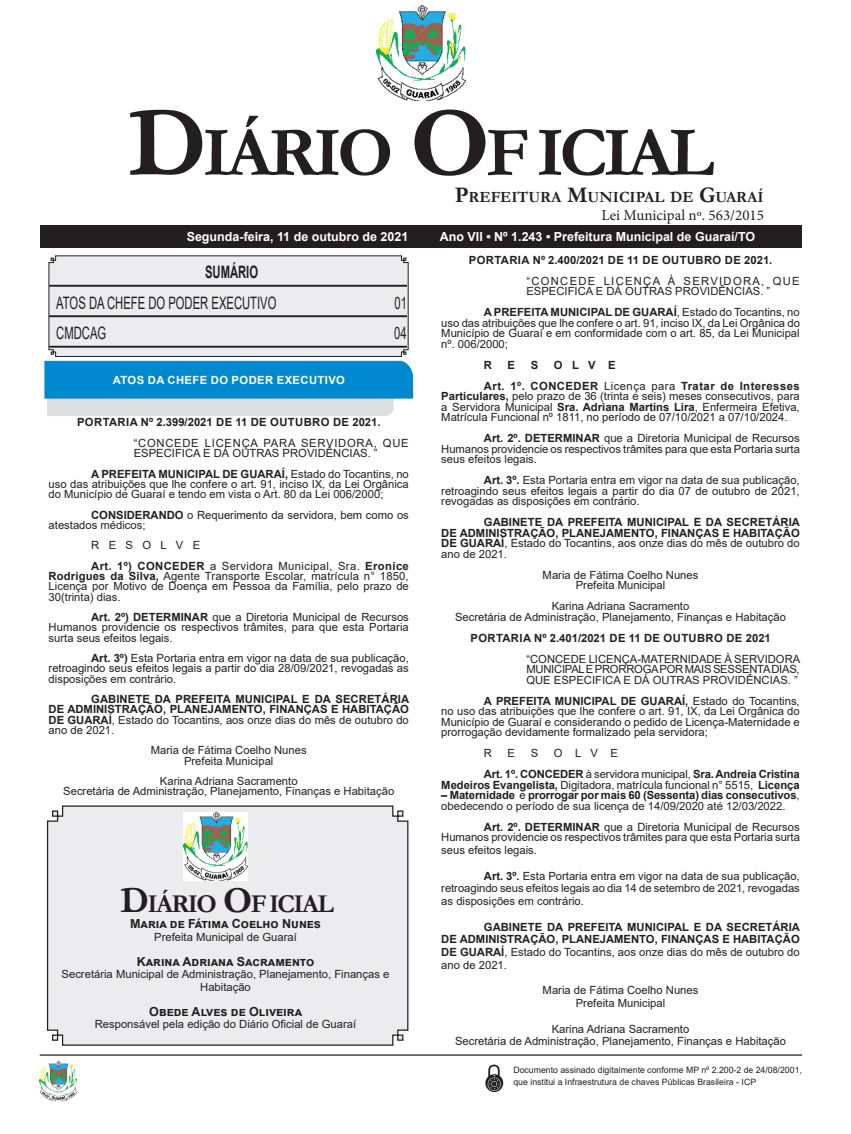
<style>
.page{position:relative;width:851px;height:1134px;background:#fff}
.page>*{position:absolute;margin:0;border:0;box-sizing:border-box;transform-origin:0 0}
.CORPO_DE_TEXTO{font:700 70.88px "Garamond";letter-spacing:-.06em;color:#231f20}
.CORPO_DE_TEXTO-2{font:700 25.88px "Garamond";letter-spacing:-.06em;color:#231f20}
.Nome_Secretário{font:17.12px "Arial";color:#231f20;scale:.66 1}
.Nome_Secretário-2{font:700 17.12px "Arial";color:#231f20;scale:.66 1}
.CORPO_DE_TEXTO-3{font:700 15.62px "Garamond";color:#231f20}
.t1{font:15px "Minion Pro";color:#231f20}
.t2{font:700 12.5px "Arial";color:#fff}
.Assinatura{font:700 12.5px "Arial";color:#231f20}
.Assinatura-2{font:700 12.5px "Arial";letter-spacing:.025em;color:#231f20}
.CORPO_DE_TEXTO-4{font:11.25px/10.5px "Arial";color:#231f20;text-align:justify}
.CORPO_DE_TEXTO-5{font:700 11.25px/10.5px "Arial";color:#231f20;text-align:justify}
.Assinatura-3{font:11.25px/12.5px "Arial";color:#231f20;text-align:center}
.EMENTA{font:11.25px/10.5px "Arial";color:#231f20}
.TITULOS{font:700 11.25px "Arial";letter-spacing:.035em;color:#231f20}
.Chancela2{font:700 11.25px "Arial";letter-spacing:.035em;color:#fff}
.CORPO_DE_TEXTO-6{font:8.75px/12.5px "Arial";color:#231f20}
.s1{font-size:101.25px}
.s2{font-size:22.38px}
.s3{font-weight:700}
.s4{font-weight:400}
.s5{font-size:36.88px}
</style>
<div class="page">
<div style="left:40px;top:225px;width:761px;height:22px;background:#231f20"></div>
<hr style="left:40px;top:1054px;width:761px;height:2px;background:#231f20">
<img style="left:376px;top:5px;width:89px;height:95px">
<img style="left:40px;top:1061px;width:37px;height:39px">
<svg style="left:485px;top:1065px;width:18px;height:27px"></svg>
<div style="left:46px;top:805px;width:363px;height:241px;background:#ececee"></div>
<img style="left:183px;top:812px;width:64px;height:68px">
<svg style="left:44px;top:255px;width:369px;height:161px;background:#aacadb"></svg>
<p class="CORPO_DE_TEXTO" style="left:128px;top:105px;width:587px"><span class="s1">D</span>IÁRIO <span class="s1">O</span>F ICIAL</p>
<p class="CORPO_DE_TEXTO-3" style="left:455px;top:186px;width:310px"><span class="s2">P</span>REFEITURA <span class="s2">M</span>UNICIPAL DE <span class="s2">G</span>UARAÍ</p>
<p class="t1" style="left:601px;top:205px;width:164px">Lei Municipal nº. 563/2015</p>
<p class="t2" style="left:187px;top:228px;width:223px">Segunda-feira, 11 de outubro de 2021</p>
<p class="t2" style="left:439px;top:228px;width:317px">Ano VII • Nº 1.243 • Prefeitura Municipal de Guaraí/TO</p>
<p class="Nome_Secretário-2" style="left:205px;top:260px;width:82px">SUMÁRIO</p>
<p class="Nome_Secretário" style="left:56px;top:291px;width:335px">ATOS DA CHEFE DO PODER EXECUTIVO</p>
<p class="Nome_Secretário" style="left:394px;top:291px;width:20px">01</p>
<p class="Nome_Secretário" style="left:56px;top:321px;width:77px">CMDCAG</p>
<p class="Nome_Secretário" style="left:394px;top:321px;width:20px">04</p>
<p class="Chancela2" style="left:113px;top:372px;width:233px">ATOS DA CHEFE DO PODER EXECUTIVO</p>
<p class="TITULOS" style="left:77px;top:414px;width:305px">PORTARIA Nº 2.399/2021 DE 11 DE OUTUBRO DE 2021.</p>
<p class="EMENTA" style="left:134px;top:438px;width:276px">“CONCEDE LICENÇA PARA SERVIDORA, QUE<br>ESPECIFICA E DÁ OUTRAS PROVIDÊNCIAS. ”</p>
<p class="CORPO_DE_TEXTO-4" style="left:49px;top:468px;width:361px;text-indent:43px"><span class="s3">A PREFEITA MUNICIPAL DE GUARAÍ,</span> Estado do Tocantins, no uso das atribuições que lhe confere o art. 91, inciso IX, da Lei Orgânica do Município de Guaraí e tendo em vista o Art. 80 da Lei 006/2000;</p>
<p class="CORPO_DE_TEXTO-4" style="left:49px;top:509px;width:361px;text-indent:43px"><span class="s3">CONSIDERANDO</span> o Requerimento da servidora, bem como os atestados médicos;</p>
<p class="CORPO_DE_TEXTO-4" style="left:91px;top:540px;width:111px">R E S O L V E</p>
<p class="CORPO_DE_TEXTO-4" style="left:49px;top:561px;width:362px;text-indent:43px"><span class="s3">Art. 1º) CONCEDER</span> a Servidora Municipal, Sra. <span class="s3">Eronice Rodrigues da Silva,</span> Agente Transporte Escolar, matrícula n° 1850, Licença por Motivo de Doença em Pessoa da Família, pelo prazo de 30(trinta) dias.</p>
<p class="CORPO_DE_TEXTO-4" style="left:49px;top:612px;width:361px;text-indent:43px"><span class="s3">Art. 2º) DETERMINAR</span> que a Diretoria Municipal de Recursos Humanos providencie os respectivos trâmites, para que esta Portaria surta seus efeitos legais.</p>
<p class="CORPO_DE_TEXTO-4" style="left:49px;top:653px;width:361px;text-indent:43px"><span class="s3">Art. 3º)</span> Esta Portaria entra em vigor na data de sua publicação, retroagindo seus efeitos legais a partir do dia 28/09/2021, revogadas as disposições em contrário.</p>
<p class="CORPO_DE_TEXTO-5" style="left:49px;top:694px;width:362px;text-indent:43px">GABINETE DA PREFEITA MUNICIPAL E DA SECRETÁRIA DE ADMINISTRAÇÃO, PLANEJAMENTO, FINANÇAS E HABITAÇÃO DE GUARAÍ<span class="s4">, Estado do Tocantins, aos onze dias do mês de outubro do ano de 2021.</span></p>
<p class="Assinatura-3" style="left:151px;top:744px;width:157px">Maria de Fátima Coelho Nunes</p>
<p class="Assinatura-3" style="left:184px;top:754px;width:91px">Prefeita Municipal</p>
<p class="Assinatura-3" style="left:160px;top:775px;width:139px">Karina Adriana Sacramento</p>
<p class="Assinatura-3" style="left:63px;top:785px;width:332px">Secretária de Administração, Planejamento, Finanças e Habitação</p>
<p class="CORPO_DE_TEXTO-2" style="left:120px;top:886px;width:215px"><span class="s5">D</span>IÁRIO <span class="s5">O</span>F ICIAL</p>
<p class="Assinatura" style="left:130px;top:915px;width:192px">Maria de Fátima Coelho Nunes</p>
<p class="Assinatura-3" style="left:154px;top:930px;width:144px">Prefeita Municipal de Guaraí</p>
<p class="Assinatura-2" style="left:137px;top:952px;width:179px">Karina Adriana Sacramento</p>
<p class="Assinatura-3" style="left:62px;top:968px;width:329px">Secretária Municipal de Administração, Planejamento, Finanças e<br>Habitação</p>
<p class="Assinatura" style="left:149px;top:1002px;width:154px">Obede Alves de Oliveira</p>
<p class="Assinatura-3" style="left:95px;top:1018px;width:263px">Responsável pela edição do Diário Oficial de Guaraí</p>
<p class="TITULOS" style="left:469px;top:252px;width:305px">PORTARIA Nº 2.400/2021 DE 11 DE OUTUBRO DE 2021.</p>
<p class="EMENTA" style="left:526px;top:275px;width:275px">“CONCEDE LICENÇA À SERVIDORA, QUE<br>ESPECIFICA E DÁ OUTRAS PROVIDÊNCIAS. ”</p>
<p class="CORPO_DE_TEXTO-4" style="left:441px;top:307px;width:360px;text-indent:43px"><span class="s3">A PREFEITA MUNICIPAL DE GUARAÍ</span>, Estado do Tocantins, no uso das atribuições que lhe confere o art. 91, inciso IX, da Lei Orgânica do Município de Guaraí e em conformidade com o art. 85, da Lei Municipal nº. 006/2000;</p>
<p class="CORPO_DE_TEXTO-5" style="left:484px;top:360px;width:10px">R</p>
<p class="CORPO_DE_TEXTO-5" style="left:507px;top:360px;width:9px">E</p>
<p class="CORPO_DE_TEXTO-5" style="left:530px;top:360px;width:9px">S</p>
<p class="CORPO_DE_TEXTO-5" style="left:554px;top:360px;width:63px">O L V E</p>
<p class="CORPO_DE_TEXTO-4" style="left:441px;top:380px;width:360px;text-indent:43px"><span class="s3">Art. 1º. CONCEDER</span> Licença para <span class="s3">Tratar de Interesses Particulares,</span> pelo prazo de 36 (trinta e seis) meses consecutivos, para a Servidora Municipal <span class="s3">Sra. Adriana Martins Lira</span>, Enfermeira Efetiva, Matrícula Funcional nº 1811, no período de 07/10/2021 a 07/10/2024.</p>
<p class="CORPO_DE_TEXTO-4" style="left:441px;top:433px;width:360px;text-indent:43px"><span class="s3">Art. 2º. DETERMINAR</span> que a Diretoria Municipal de Recursos Humanos providencie os respectivos trâmites para que esta Portaria surta seus efeitos legais.</p>
<p class="CORPO_DE_TEXTO-4" style="left:441px;top:475px;width:360px;text-indent:43px"><span class="s3">Art. 3º.</span> Esta Portaria entra em vigor na data de sua publicação, retroagindo seus efeitos legais a partir do dia 07 de outubro de 2021, revogadas as disposições em contrário.</p>
<p class="CORPO_DE_TEXTO-5" style="left:441px;top:517px;width:360px;text-indent:43px">GABINETE DA PREFEITA MUNICIPAL E DA SECRETÁRIA DE ADMINISTRAÇÃO, PLANEJAMENTO, FINANÇAS E HABITAÇÃO DE GUARAÍ<span class="s4">, Estado do Tocantins, aos onze dias do mês de outubro do ano de 2021.</span></p>
<p class="Assinatura-3" style="left:542px;top:568px;width:157px">Maria de Fátima Coelho Nunes</p>
<p class="Assinatura-3" style="left:575px;top:579px;width:91px">Prefeita Municipal</p>
<p class="Assinatura-3" style="left:551px;top:600px;width:139px">Karina Adriana Sacramento</p>
<p class="Assinatura-3" style="left:455px;top:610px;width:332px">Secretária de Administração, Planejamento, Finanças e Habitação</p>
<p class="TITULOS" style="left:470px;top:630px;width:302px">PORTARIA Nº 2.401/2021 DE 11 DE OUTUBRO DE 2021</p>
<p class="EMENTA" style="left:526px;top:653px;width:275px;text-align:justify">“CONCEDE LICENÇA-MATERNIDADE À SERVIDORA MUNICIPAL E PRORROGA POR MAIS SESSENTA DIAS, QUE ESPECIFICA E DÁ OUTRAS PROVIDÊNCIAS. ”</p>
<p class="CORPO_DE_TEXTO-4" style="left:441px;top:695px;width:360px;text-indent:43px"><span class="s3">A PREFEITA MUNICIPAL DE GUARAÍ,</span> Estado do Tocantins, no uso das atribuições que lhe confere o art. 91, IX, da Lei Orgânica do Município de Guaraí e considerando o pedido de Licença-Maternidade e prorrogação devidamente formalizado pela servidora;</p>
<p class="CORPO_DE_TEXTO-4" style="left:484px;top:748px;width:10px">R</p>
<p class="CORPO_DE_TEXTO-4" style="left:507px;top:748px;width:9px">E</p>
<p class="CORPO_DE_TEXTO-4" style="left:530px;top:748px;width:9px">S</p>
<p class="CORPO_DE_TEXTO-4" style="left:554px;top:748px;width:65px">O L V E</p>
<p class="CORPO_DE_TEXTO-5" style="left:441px;top:769px;width:360px;text-align:right">Art. 1º. CONCEDER <span class="s4">à servidora municipal,</span> Sra. Andreia Cristina<br>Medeiros Evangelista, <span class="s4">Digitadora, matrícula funcional n° 5515,</span> Licença</p>
<p class="CORPO_DE_TEXTO-4" style="left:441px;top:790px;width:360px"><span class="s3">– Maternidade</span> e <span class="s3">prorrogar por mais 60 (Sessenta) dias consecutivos</span>, obedecendo o período de sua licença de 14/09/2020 até 12/03/2022.</p>
<p class="CORPO_DE_TEXTO-4" style="left:441px;top:821px;width:360px;text-align:right"><span class="s3">Art. 2º. DETERMINAR</span> que a Diretoria Municipal de Recursos<br>Humanos providencie os respectivos trâmites para que esta Portaria surta</p>
<p class="CORPO_DE_TEXTO-4" style="left:441px;top:845px;width:97px">seus efeitos legais.</p>
<p class="CORPO_DE_TEXTO-4" style="left:441px;top:869px;width:360px;line-height:12.8px;text-indent:43px"><span class="s3">Art. 3º.</span> Esta Portaria entra em vigor na data de sua publicação, retroagindo seus efeitos legais ao dia 14 de setembro de 2021, revogadas as disposições em contrário.</p>
<p class="CORPO_DE_TEXTO-5" style="left:441px;top:920px;width:360px;line-height:12.8px;text-indent:43px">GABINETE DA PREFEITA MUNICIPAL E DA SECRETÁRIA DE ADMINISTRAÇÃO, PLANEJAMENTO, FINANÇAS E HABITAÇÃO DE GUARAÍ<span class="s4">, Estado do Tocantins, aos onze dias do mês de outubro do ano de 2021.</span></p>
<p class="Assinatura-3" style="left:542px;top:984px;width:157px">Maria de Fátima Coelho Nunes</p>
<p class="Assinatura-3" style="left:575px;top:997px;width:91px">Prefeita Municipal</p>
<p class="Assinatura-3" style="left:551px;top:1022px;width:139px">Karina Adriana Sacramento</p>
<p class="Assinatura-3" style="left:455px;top:1035px;width:332px">Secretária de Administração, Planejamento, Finanças e Habitação</p>
<p class="CORPO_DE_TEXTO-6" style="left:513px;top:1063px;width:290px">Documento assinado digitalmente conforme MP nº 2.200-2 de 24/08/2001, que institui a Infraestrutura de chaves Públicas Brasileira - ICP</p>
</div>
